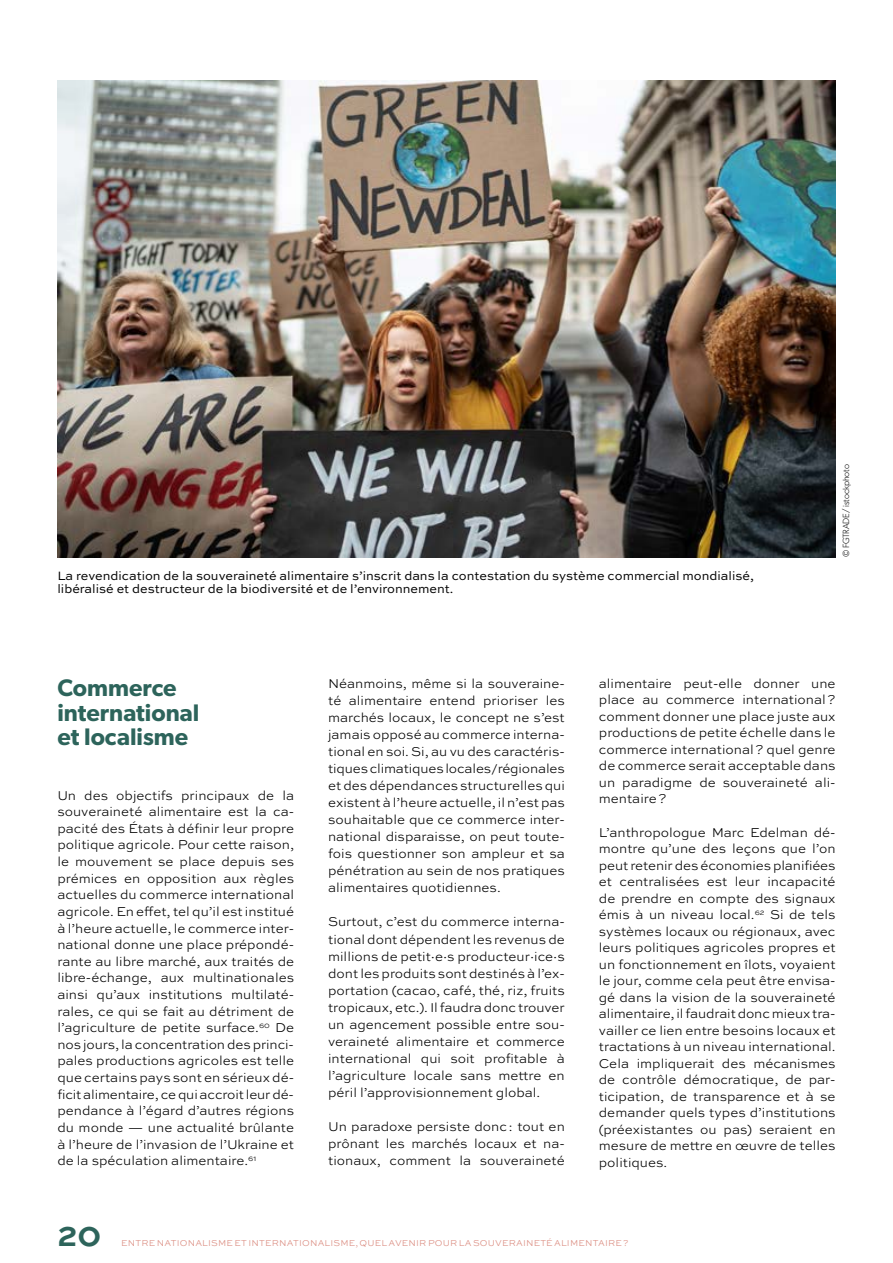
<style>
.page{position:relative;width:893px;height:1263px;background:#fff}
.page>*{position:absolute;margin:0;border:0;box-sizing:border-box;transform-origin:0 0}
.t1{font:700 33px "Sweet Sans Pro";color:#2d645b}
.t2{font:600 24px/24.2px "Gibson";color:#2d645b}
.t3{font:300 13.5px/16.5px "Sweet Sans Pro";color:#000;text-align:justify}
.t4{font:12.75px/12.8px "Sweet Sans Pro";color:#000}
.t5{font:300 9px "Sweet Sans Pro";letter-spacing:.02em;color:#da897d}
.t6{font:300 9px "Gibson";letter-spacing:-.01em;color:#000}
</style>
<div class="page">
<img style="left:57px;top:81px;width:779px;height:476px">
<p class="t4" style="left:57px;top:569px;width:698px">La revendication de la souveraineté alimentaire s’inscrit dans la contestation du système commercial mondialisé, libéralisé et destructeur de la biodiversité et de l’environnement.</p>
<p class="t6" style="left:841px;top:557px;width:94px;rotate:-90deg">© FGTRADE/ istockphoto</p>
<h2 class="t2" style="left:57px;top:675px;width:143px">Commerce international et localisme</h2>
<p class="t3" style="left:57px;top:786px;width:238px">Un des objectifs principaux de la souveraineté alimentaire est la ca&shy;pacité des États à définir leur propre politique agricole. Pour cette raison, le mouvement se place depuis ses prémices en opposition aux règles actuelles du commerce international agricole. En effet, tel qu’il est institué à l’heure actuelle, le commerce inter&shy;national donne une place prépondé&shy;rante au libre marché, aux traités de libre-échange, aux multinationales ainsi qu’aux institutions multilaté&shy;rales, ce qui se fait au détriment de l’agriculture de petite surface.<sup>60</sup> De nos jours, la concentration des princi&shy;pales productions agricoles est telle que certains pays sont en sérieux dé&shy;ficit alimentaire, ce qui accroit leur dé&shy;pendance à l’égard d’autres régions du monde — une actualité brûlante à l’heure de l’invasion de l’Ukraine et de la spéculation alimentaire.<sup>61</sup></p>
<p class="t3" style="left:328px;top:674px;width:238px;line-height:17.1px">Néanmoins, même si la souveraine&shy;té alimentaire entend prioriser les marchés locaux, le concept ne s’est jamais opposé au commerce interna&shy;tional en soi. Si, au vu des caractéris&shy;tiques climatiques locales/régionales et des dépendances structurelles qui existent à l’heure actuelle, il n’est pas souhaitable que ce commerce inter&shy;national disparaisse, on peut toute&shy;fois questionner son ampleur et sa pénétration au sein de nos pratiques alimentaires quotidiennes.</p>
<p class="t3" style="left:328px;top:913px;width:238px;line-height:17.1px">Surtout, c’est du commerce interna&shy;tional dont dépendent les revenus de millions de petit·e·s producteur·ice·s dont les produits sont destinés à l’ex&shy;portation (cacao, café, thé, riz, fruits tropicaux, etc.). Il faudra donc trouver un agencement possible entre sou&shy;veraineté alimentaire et commerce international qui soit profitable à l’agriculture locale sans mettre en péril l’approvisionnement global.</p>
<p class="t3" style="left:328px;top:1118px;width:238px;line-height:17.1px">Un paradoxe persiste donc: tout en prônant les marchés locaux et na&shy;tionaux, comment la souveraineté</p>
<p class="t3" style="left:599px;top:674px;width:238px">alimentaire peut-elle donner une place au commerce international? comment donner une place juste aux productions de petite échelle dans le commerce international? quel genre de commerce serait acceptable dans un paradigme de souveraineté ali&shy;mentaire?</p>
<p class="t3" style="left:599px;top:823px;width:238px">L’anthropologue Marc Edelman dé&shy;montre qu’une des leçons que l’on peut retenir des économies planifiées et centralisées est leur incapacité de prendre en compte des signaux émis à un niveau local.<sup>62</sup> Si de tels systèmes locaux ou régionaux, avec leurs politiques agricoles propres et un fonctionnement en îlots, voyaient le jour, comme cela peut être envisa&shy;gé dans la vision de la souveraineté alimentaire, il faudrait donc mieux tra&shy;vailler ce lien entre besoins locaux et tractations à un niveau international.<br>Cela impliquerait des mécanismes de contrôle démocratique, de par&shy;ticipation, de transparence et à se demander quels types d’institutions (préexistantes ou pas) seraient en mesure de mettre en œuvre de telles politiques.</p>
<h1 class="t1" style="left:57px;top:1210px;width:45px">20</h1>
<p class="t5" style="left:121px;top:1236px;width:509px">ENTRE NATIONALISME ET INTERNATIONALISME, QUEL AVENIR POUR LA SOUVERAINETÉ ALIMENTAIRE?</p>
</div>
